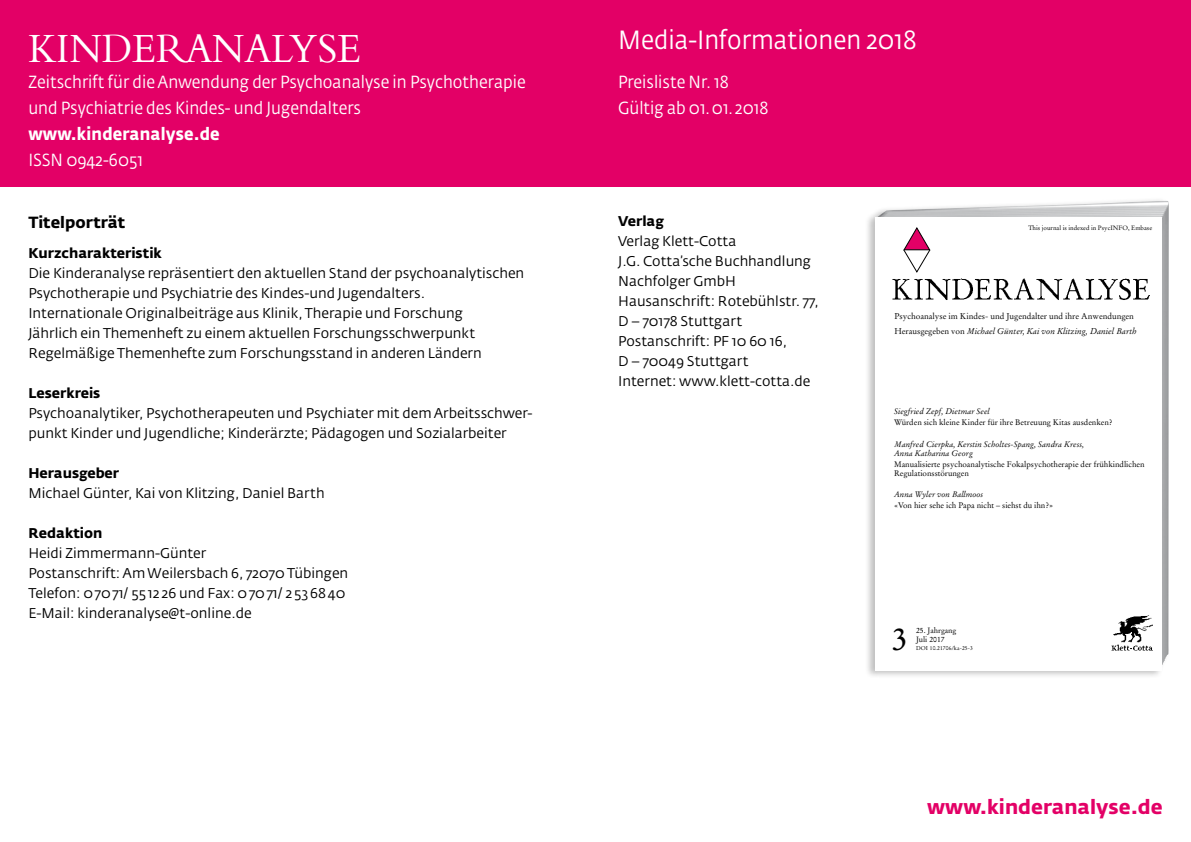
<style>
.page{position:relative;width:1191px;height:842px;background:#fff}
.page>*{position:absolute;margin:0;border:0;box-sizing:border-box;transform-origin:0 0}
.t1{font:43.4px "Bembo";color:#fff;scale:.92 1}
.t2{font:32.2px "Stempel Garamond LT Pro";color:#000}
.t3{font:26px "Fedra Sans Alt Std";color:#fff;scale:.92 1}
.t4{font:700 20px "Fedra Sans Alt Std";color:#e30066}
.t5{font:17.4px/26px "Fedra Sans Alt Std";color:#fff;scale:.92 1}
.t6{font:700 17.4px "Fedra Sans Alt Std";letter-spacing:.01em;color:#fff;scale:.92 1}
.t7{font:700 16px "Fedra Sans Alt Std";color:#000}
.t8{font:14px/20px "Fedra Sans Alt Std";color:#000}
.t9{font:700 14px "Fedra Sans Alt Std";color:#000}
.t10{font:8.4px/15.4px "Stempel Garamond LT Pro";color:#000}
.t11{font:8px/9px "Stempel Garamond LT Pro";color:#000}
.t12{font:italic 8px/9px "Stempel Garamond LT Pro";color:#000}
.t13{font:7.6px/8.4px "Stempel Garamond LT Pro";color:#000}
.t14{font:6.4px "Stempel Garamond LT Pro";color:#000}
.t15{font:5.6px "Stempel Garamond LT Pro";letter-spacing:.02em;color:#000}
.s1{font-style:italic}
</style>
<div class="page">
<div style="left:0;top:0;width:1191px;height:186px;background:#e30066"></div>
<div style="left:864px;top:197px;width:305px;height:482px;background:#000;opacity:.25"></div>
<img style="left:877px;top:201px;width:291px;height:467px">
<div style="left:875px;top:217px;width:287px;height:453px;background:#fff"></div>
<img style="left:892px;top:279px;width:257px;height:21px">
<svg style="left:903px;top:227px;width:27px;height:46px"></svg>
<img style="left:1111px;top:615px;width:41px;height:36px">
<h1 class="t1" style="left:28px;top:23px;width:363px">KINDERANALYSE</h1>
<p class="t5" style="left:28px;top:69px;width:542px">Zeitschrift für die Anwendung der Psychoanalyse in Psychotherapie und Psychiatrie des Kindes- und Jugendalters</p>
<p class="t6" style="left:28px;top:123px;width:209px">www.kinderanalyse.de</p>
<p class="t5" style="left:28px;top:147px;width:126px">ISSN 0942-6051</p>
<p class="t7" style="left:28px;top:212px;width:98px">Titelporträt</p>
<p class="t9" style="left:28px;top:244px;width:135px">Kurzcharakteristik</p>
<p class="t8" style="left:28px;top:263px;width:497px">Die Kinderanalyse repräsentiert den aktuellen Stand der psychoanalytischen Psychotherapie und Psychiatrie des Kindes-und Jugendalters.<br>Internationale Originalbeiträge aus Klinik, Therapie und Forschung<br>Jährlich ein Themenheft zu einem aktuellen Forschungsschwerpunkt Regelmäßige Themenhefte zum Forschungsstand in anderen Ländern</p>
<p class="t9" style="left:28px;top:384px;width:74px">Leserkreis</p>
<p class="t8" style="left:28px;top:403px;width:505px">Psychoanalytiker, Psychotherapeuten und Psychiater mit dem Arbeitsschwer&shy;punkt Kinder und Jugendliche; Kinderärzte; Pädagogen und Sozialarbeiter</p>
<p class="t9" style="left:28px;top:464px;width:92px">Herausgeber</p>
<p class="t8" style="left:28px;top:483px;width:298px">Michael Günter, Kai von Klitzing, Daniel Barth</p>
<p class="t9" style="left:28px;top:524px;width:76px">Redaktion</p>
<p class="t8" style="left:28px;top:543px;width:321px">Heidi Zimmermann-Günter<br>Postanschrift: Am Weilersbach 6, 72070 Tübingen Telefon: 07071/ 5512 26 und Fax: 07071/ 2536840<br>E-Mail: kinderanalyse@t-online.de</p>
<h3 class="t3" style="left:618px;top:23px;width:326px">Media-Informationen 2018</h3>
<p class="t5" style="left:618px;top:69px;width:165px">Preisliste Nr. 18<br>Gültig ab 01.01.2018</p>
<p class="t9" style="left:618px;top:213px;width:47px">Verlag</p>
<p class="t8" style="left:618px;top:231px;width:202px">Verlag Klett-Cotta<br>J.G. Cotta’sche Buchhandlung<br>Nachfolger GmbH<br>Hausanschrift: Rotebühlstr. 77,<br>D – 70178 Stuttgart<br>Postanschrift: PF 10 60 16,<br>D – 70049 Stuttgart<br>Internet: www.klett-cotta.de</p>
<p class="t14" style="left:1028px;top:224px;width:125px">This journal is indexed in PsycINFO, Embase</p>
<p class="t10" style="left:894px;top:308px;width:244px">Psychoanalyse im Kindes- und Jugendalter und ihre Anwendungen<br>Herausgegeben von <span class="s1">Michael Günter, Kai von Klitzing, Daniel Barth</span></p>
<p class="t12" style="left:894px;top:407px;width:97px">Siegfried Zepf, Dietmar Seel</p>
<p class="t11" style="left:894px;top:418px;width:220px">Würden sich kleine Kinder für ihre Betreuung Kitas ausdenken?</p>
<p class="t12" style="left:894px;top:439px;width:191px">Manfred Cierpka, Kerstin Scholtes-Spang, Sandra Kress,<br>Anna Katharina Georg</p>
<p class="t11" style="left:894px;top:459px;width:252px">Manualisierte psychoanalytische Fokalpsychotherapie der frühkindlichen<br>Regulationsstörungen</p>
<p class="t12" style="left:894px;top:490px;width:91px">Anna Wyler von Ballmoos</p>
<p class="t11" style="left:894px;top:501px;width:160px">«Von hier sehe ich Papa nicht – siehst du ihn?»</p>
<h2 class="t2" style="left:891px;top:618px;width:18px">3</h2>
<p class="t13" style="left:916px;top:626px;width:42px">25. Jahrgang<br>Juli 2017</p>
<p class="t15" style="left:916px;top:644px;width:58px">DOI 10.21706/ka-25-3</p>
<h3 class="t4" style="left:927px;top:795px;width:237px">www.kinderanalyse.de</h3>
</div>
